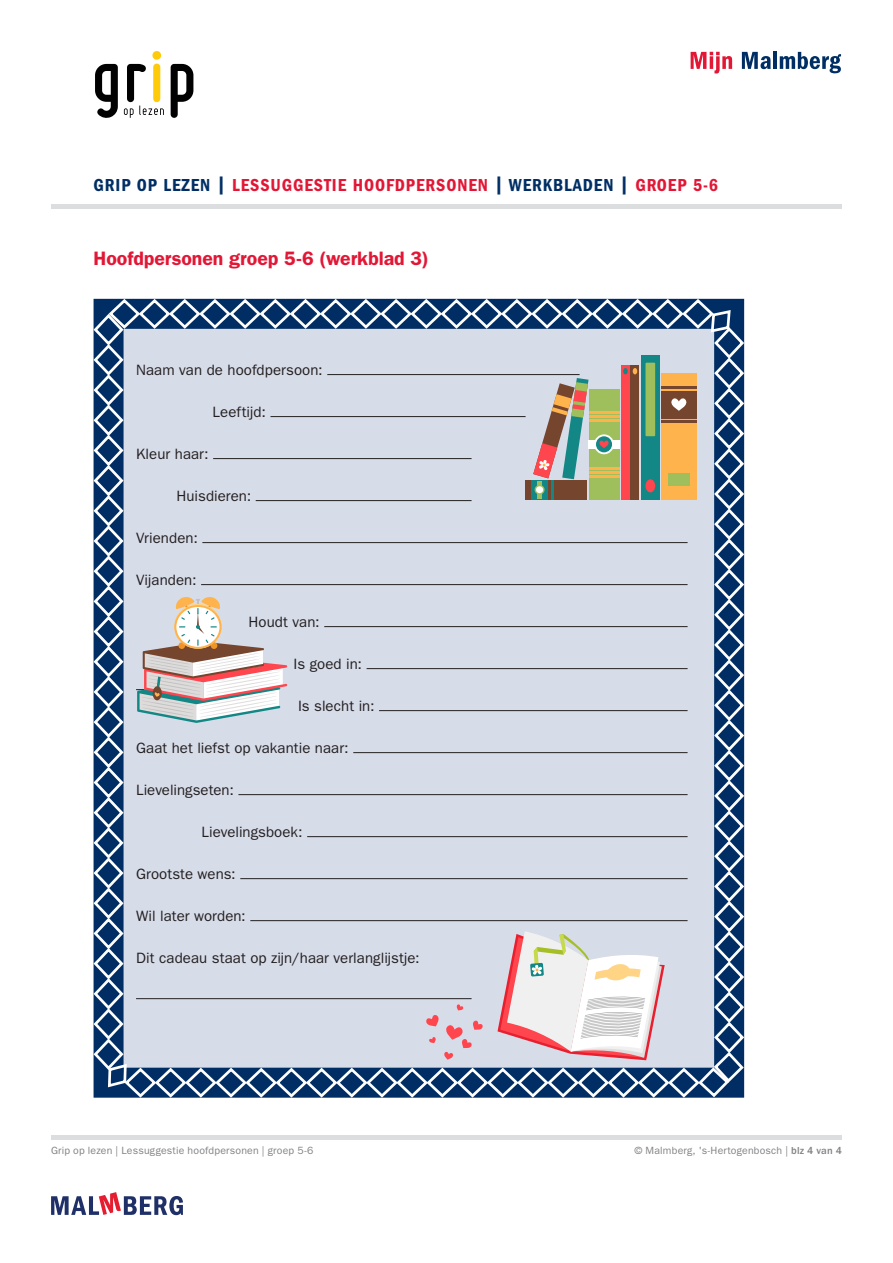
<style>
.page{position:relative;width:893px;height:1263px;background:#fff}
.page>*{position:absolute;margin:0;border:0;box-sizing:border-box;transform-origin:0 0}
.plat{font:600 19.5px "ITC Franklin Gothic Std";color:#e21736}
.IB_KOP{font:18px "ITC Franklin Gothic Std Dm Cd";letter-spacing:.05em;color:#e21736}
.plat-2{font:15px "ITC Franklin Gothic Std";letter-spacing:.005em;color:#231f20}
.plat-3{font:10.5px "ITC Franklin Gothic Std";letter-spacing:.02em;color:#808285}
.s1{color:#002e64}
.s2{font-weight:500}
</style>
<div class="page">
<hr style="left:51px;top:205px;width:791px;height:4px;background:#dcdddf">
<svg style="left:691px;top:52px;width:41px;height:22px"></svg>
<svg style="left:742px;top:52px;width:29px;height:17px"></svg>
<hr style="left:773px;top:52px;width:4px;height:17px;background:#002e64">
<svg style="left:780px;top:52px;width:61px;height:21px"></svg>
<div style="left:51px;top:1135px;width:791px;height:5px;background:#dcdddf"></div>
<svg style="left:51px;top:1192px;width:132px;height:23px"></svg>
<svg style="left:93px;top:298px;width:652px;height:800px"></svg>
<svg style="left:95px;top:64px;width:23px;height:54px"></svg>
<svg style="left:124px;top:51px;width:40px;height:67px"></svg>
<svg style="left:171px;top:64px;width:22px;height:54px"></svg>
<p class="IB_KOP" style="left:94px;top:175px;width:626px"><span class="s1">GRIP OP LEZEN |</span> LESSUGGESTIE HOOFDPERSONEN <span class="s1">| WERKBLADEN |</span> GROEP 5-6</p>
<p class="plat" style="left:94px;top:247px;width:337px">Hoofdpersonen groep 5-6 (werkblad 3)</p>
<p class="plat-2" style="left:136px;top:361px;width:188px">Naam van de hoofdpersoon:</p>
<p class="plat-2" style="left:213px;top:403px;width:55px">Leeftijd:</p>
<p class="plat-2" style="left:136px;top:445px;width:74px">Kleur haar:</p>
<p class="plat-2" style="left:177px;top:487px;width:76px">Huisdieren:</p>
<p class="plat-2" style="left:136px;top:529px;width:63px">Vrienden:</p>
<p class="plat-2" style="left:136px;top:571px;width:62px">Vijanden:</p>
<p class="plat-2" style="left:249px;top:613px;width:73px">Houdt van:</p>
<p class="plat-2" style="left:294px;top:655px;width:70px">Is goed in:</p>
<p class="plat-2" style="left:298px;top:697px;width:78px">Is slecht in:</p>
<p class="plat-2" style="left:136px;top:739px;width:214px">Gaat het liefst op vakantie naar:</p>
<p class="plat-2" style="left:136px;top:781px;width:99px">Lievelingseten:</p>
<p class="plat-2" style="left:202px;top:823px;width:103px">Lievelingsboek:</p>
<p class="plat-2" style="left:136px;top:865px;width:101px">Grootste wens:</p>
<p class="plat-2" style="left:136px;top:907px;width:111px">Wil later worden:</p>
<p class="plat-2" style="left:136px;top:949px;width:285px">Dit cadeau staat op zijn/haar verlanglijstje:</p>
<p class="plat-3" style="left:51px;top:1144px;width:264px">Grip op lezen | Lessuggestie hoofdpersonen | groep 5-6</p>
<p class="plat-3" style="left:634px;top:1144px;width:209px">© Malmberg, 's-Hertogenbosch | <span class="s2">blz 4 van 4</span></p>
</div>
